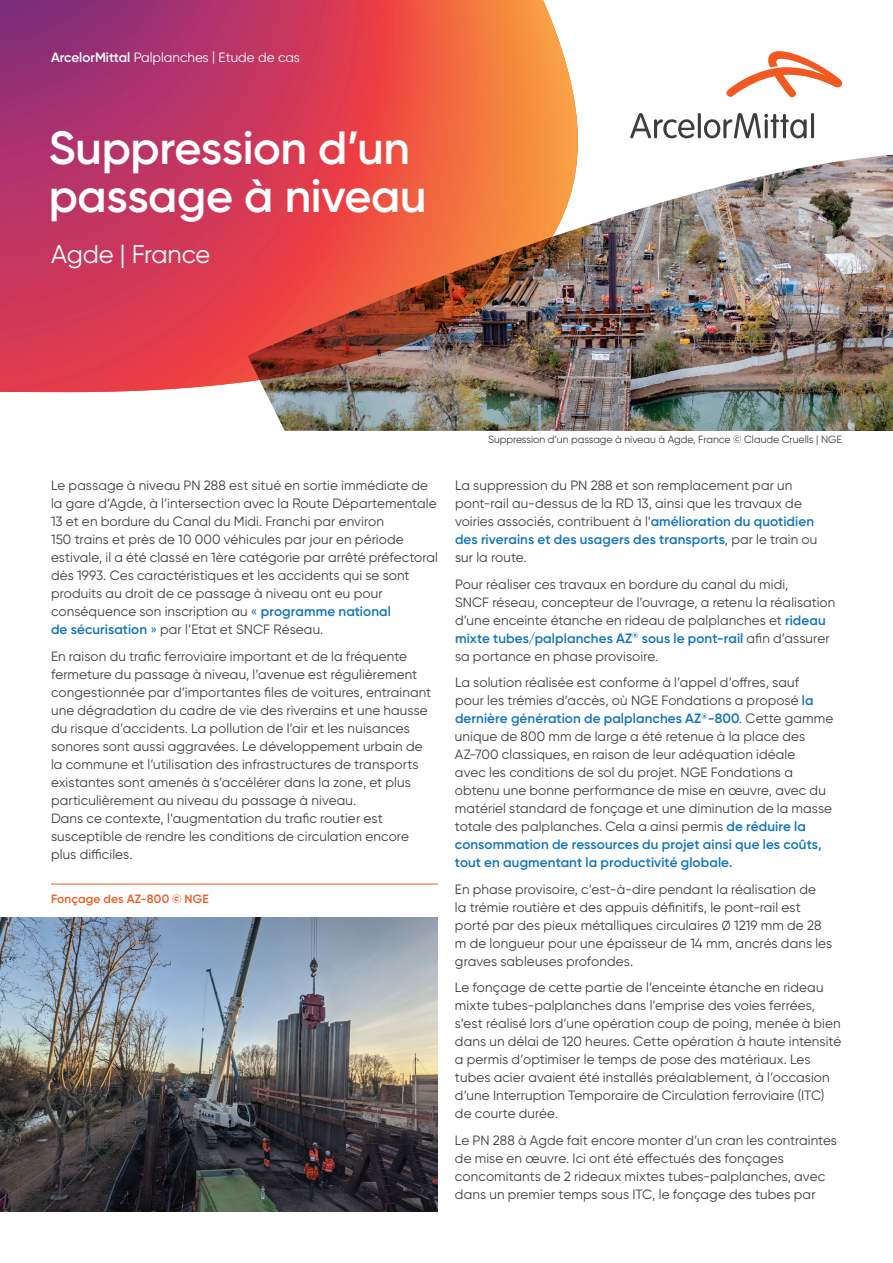
<style>
.page{position:relative;width:893px;height:1263px;background:#fff}
.page>*{position:absolute;margin:0;border:0;box-sizing:border-box;transform-origin:0 0}
.t1{font:600 46.5px/48px "Gilroy";letter-spacing:-.01em;color:#fff}
.t2{font:25.5px "Gilroy";letter-spacing:-.01em;color:#fff}
.t3{font:13.5px/18px "Gilroy";letter-spacing:.01em;color:#3e3e3f}
.t4{font:13.5px "Gilroy";color:#fff}
.t5{font:600 12px "Gilroy";letter-spacing:.015em;color:#f15921}
.t6{font:10.5px "Gilroy";letter-spacing:-.005em;color:#3e3e3f}
.s1{font-weight:600}
.s2{color:#1074bc}
.s3{font-weight:600;color:#1074bc}
.s4{font-family:"Foundry Sterling"}
</style>
<div class="page">
<img style="left:0;top:918px;width:438px;height:294px">
<hr style="left:51px;top:884px;width:387px;height:1px;background:#f15921">
<img style="left:265px;top:155px;width:628px;height:276px">
<img style="left:0;top:0;width:578px;height:392px">
<svg style="left:726px;top:51px;width:116px;height:46px"></svg>
<hr style="left:698px;top:113px;width:3px;height:25px;background:#3e3e3f;border-radius:2px">
<svg style="left:630px;top:113px;width:64px;height:25px"></svg>
<hr style="left:811px;top:113px;width:3px;height:25px;background:#3e3e3f;border-radius:2px">
<svg style="left:704px;top:113px;width:103px;height:25px"></svg>
<p class="t4" style="left:51px;top:49px;width:251px"><span class="s1">ArcelorMittal</span> Palplanches | Etude de cas</p>
<h1 class="t1" style="left:49px;top:123px;width:379px">Suppression d’un passage à niveau</h1>
<h2 class="t2" style="left:51px;top:238px;width:161px">Agde | France</h2>
<p class="t3" style="left:51px;top:476px;width:388px">Le passage à niveau PN 288 est situé en sortie immédiate de la gare d’Agde, à l’intersection avec la Route Départementale 13 et en bordure du Canal du Midi. Franchi par environ<br>150 trains et près de 10 000 véhicules par jour en période estivale, il a été classé en 1ère catégorie par arrêté préfectoral dès 1993. Ces caractéristiques et les accidents qui se sont produits au droit de ce passage à niveau ont eu pour conséquence son inscription au <span class="s2">«</span> <span class="s3">programme national<br>de sécurisation</span> <span class="s2">»</span> par l’Etat et SNCF Réseau.</p>
<p class="t3" style="left:51px;top:647px;width:382px">En raison du trafic ferroviaire important et de la fréquente fermeture du passage à niveau, l’avenue est régulièrement congestionnée par d’importantes files de voitures, entrainant une dégradation du cadre de vie des riverains et une hausse du risque d’accidents. La pollution de l’air et les nuisances sonores sont aussi aggravées. Le développement urbain de la commune et l’utilisation des infrastructures de transports existantes sont amenés à s’accélérer dans la zone, et plus particulièrement au niveau du passage à niveau.<br>Dans ce contexte, l’augmentation du trafic routier est susceptible de rendre les conditions de circulation encore plus difficiles.</p>
<p class="t5" style="left:51px;top:892px;width:159px">Fonçage des AZ-800 © NGE</p>
<p class="t6" style="left:488px;top:433px;width:355px">Suppression d’un passage à niveau à Agde, France © Claude Cruells | NGE</p>
<p class="t3" style="left:455px;top:476px;width:364px">La suppression du PN 288 et son remplacement par un pont-rail au-dessus de la RD 13, ainsi que les travaux de voiries associés, contribuent à l’<span class="s3">amélioration du quotidien des riverains et des usagers des transports</span>, par le train ou sur la route.</p>
<p class="t3" style="left:455px;top:575px;width:382px">Pour réaliser ces travaux en bordure du canal du midi,<br>SNCF réseau, concepteur de l’ouvrage, a retenu la réalisation d’une enceinte étanche en rideau de palplanches et <span class="s3">rideau mixte tubes/palplanches AZ</span><sup>®</sup> <span class="s3">sous le pont-rail</span> afin d’assurer sa portance en phase provisoire.</p>
<p class="t3" style="left:455px;top:673px;width:380px">La solution réalisée est conforme à l’appel d’offres, sauf<br>pour les trémies d’accès, où NGE Fondations a proposé <span class="s3">la dernière génération de palplanches AZ</span><sup>®</sup><span class="s3">-800</span>. Cette gamme unique de 800 mm de large a été retenue à la place des AZ-700 classiques, en raison de leur adéquation idéale<br>avec les conditions de sol du projet. NGE Fondations a obtenu une bonne performance de mise en œuvre, avec du matériel standard de fonçage et une diminution de la masse totale des palplanches. Cela a ainsi permis <span class="s3">de réduire la consommation de ressources du projet ainsi que les coûts, tout en augmentant la productivité globale.</span></p>
<p class="t3" style="left:455px;top:880px;width:379px">En phase provisoire, c’est-à-dire pendant la réalisation de<br>la trémie routière et des appuis définitifs, le pont-rail est porté par des pieux métalliques circulaires <span class="s4">Ø</span> 1219 mm de 28 m de longueur pour une épaisseur de 14 mm, ancrés dans les graves sableuses profondes.</p>
<p class="t3" style="left:455px;top:978px;width:388px">Le fonçage de cette partie de l’enceinte étanche en rideau mixte tubes-palplanches dans l’emprise des voies ferrées, s’est réalisé lors d’une opération coup de poing, menée à bien dans un délai de 120 heures. Cette opération à haute intensité a permis d’optimiser le temps de pose des matériaux. Les tubes acier avaient été installés préalablement, à l’occasion d’une Interruption Temporaire de Circulation ferroviaire (ITC) de courte durée.</p>
<p class="t3" style="left:455px;top:1131px;width:384px">Le PN 288 à Agde fait encore monter d’un cran les contraintes de mise en œuvre. Ici ont été effectués des fonçages concomitants de 2 rideaux mixtes tubes-palplanches, avec dans un premier temps sous ITC, le fonçage des tubes par</p>
</div>
